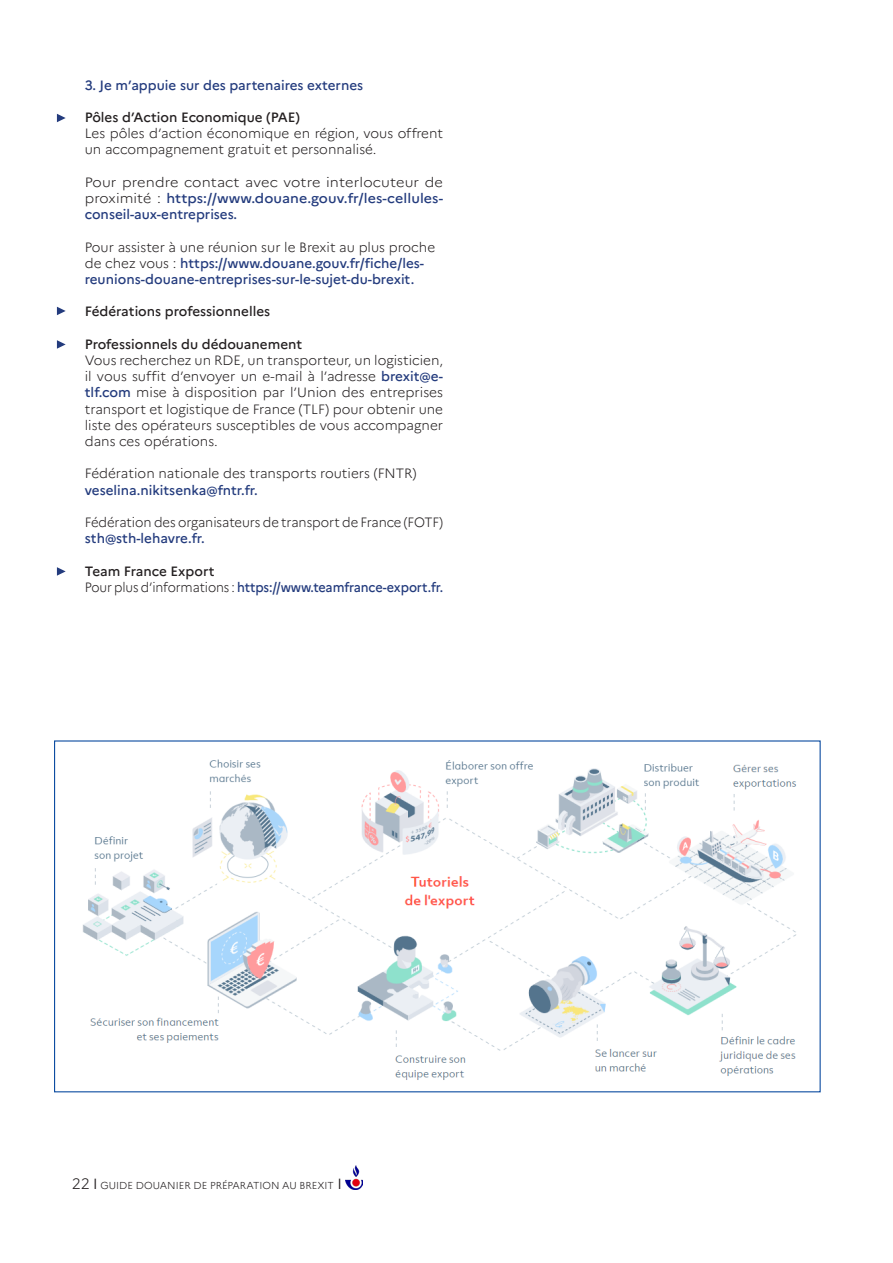
<style>
.page{position:relative;width:893px;height:1263px;background:#fff}
.page>*{position:absolute;margin:0;border:0;box-sizing:border-box;transform-origin:0 0}
.t1{font:300 13.5px/16.2px "Marianne";color:#231f20}
.t2{font:500 13.5px/16.2px "Marianne";color:#233b7d}
.t3{font:500 13.5px/16.2px "Marianne";color:#233b7d;text-align:justify;scale:1.05 1}
.t4{font:500 13.5px "Marianne";color:#231f20}
.t5{font:500 13.5px "Marianne";color:#233b7d;scale:.94 1}
.t6{font:300 13.5px "Marianne";color:#231f20;scale:.96 1}
.t7{font:300 10.05px "Marianne";color:#231f20}
.s1{font-weight:300;color:#231f20}
.s2{font-weight:500;color:#233b7d}
.s3{font-size:15px}
.s4{font-weight:400;font-size:14.7px}
</style>
<div class="page">
<svg style="left:57px;top:114px;width:9px;height:8px"></svg>
<svg style="left:57px;top:307px;width:9px;height:8px"></svg>
<svg style="left:57px;top:340px;width:9px;height:9px"></svg>
<svg style="left:57px;top:567px;width:9px;height:9px"></svg>
<img style="left:83px;top:759px;width:713px;height:321px">
<img style="left:346px;top:1166px;width:17px;height:24px">
<p class="t2" style="left:85px;top:77px;width:280px">3. Je m’appuie sur des partenaires externes</p>
<p class="t4" style="left:85px;top:109px;width:217px">Pôles d’Action Economique (PAE)</p>
<p class="t1" style="left:85px;top:125px;width:360px">Les pôles d’action économique en région, vous offrent un accompagnement gratuit et personnalisé.</p>
<p class="t3" style="left:85px;top:174px;width:343px"><span class="s1">Pour prendre contact avec votre interlocuteur de proximité :</span> https://www.douane.gouv.fr/les-cellules&shy;conseil-aux-entreprises.</p>
<p class="t2" style="left:85px;top:239px;width:352px"><span class="s1">Pour assister à une réunion sur le Brexit au plus proche de chez vous :</span> https://www.douane.gouv.fr/fiche/les&shy;reunions-douane-entreprises-sur-le-sujet-du-brexit.</p>
<p class="t4" style="left:85px;top:303px;width:187px">Fédérations professionnelles</p>
<p class="t4" style="left:85px;top:336px;width:219px">Professionnels du dédouanement</p>
<p class="t1" style="left:85px;top:352px;width:360px;text-align:justify">Vous recherchez un RDE, un transporteur, un logisticien, il vous suffit d’envoyer un e-mail à l’adresse <span class="s2">brexit@e&shy;tlf.com</span> mise à disposition par l’Union des entreprises transport et logistique de France (TLF) pour obtenir une liste des opérateurs susceptibles de vous accompagner dans ces opérations.</p>
<p class="t1" style="left:85px;top:465px;width:333px">Fédération nationale des transports routiers (FNTR)</p>
<p class="t2" style="left:85px;top:482px;width:174px">veselina.nikitsenka@fntr.fr.</p>
<p class="t6" style="left:85px;top:514px;width:375px">Fédération des organisateurs de transport de France (FOTF)</p>
<p class="t2" style="left:85px;top:530px;width:121px">sth@sth-lehavre.fr.</p>
<p class="t4" style="left:85px;top:563px;width:131px">Team France Export</p>
<p class="t5" style="left:85px;top:579px;width:383px"><span class="s1">Pour plus d’informations :</span> https://www.teamfrance-export.fr.</p>
<p class="t7" style="left:72px;top:1179px;width:271px"><span class="s3">22</span> <span class="s4">I</span> GUIDE DOUANIER DE PRÉPARATION AU BREXIT <span class="s4">I</span></p>
</div>
